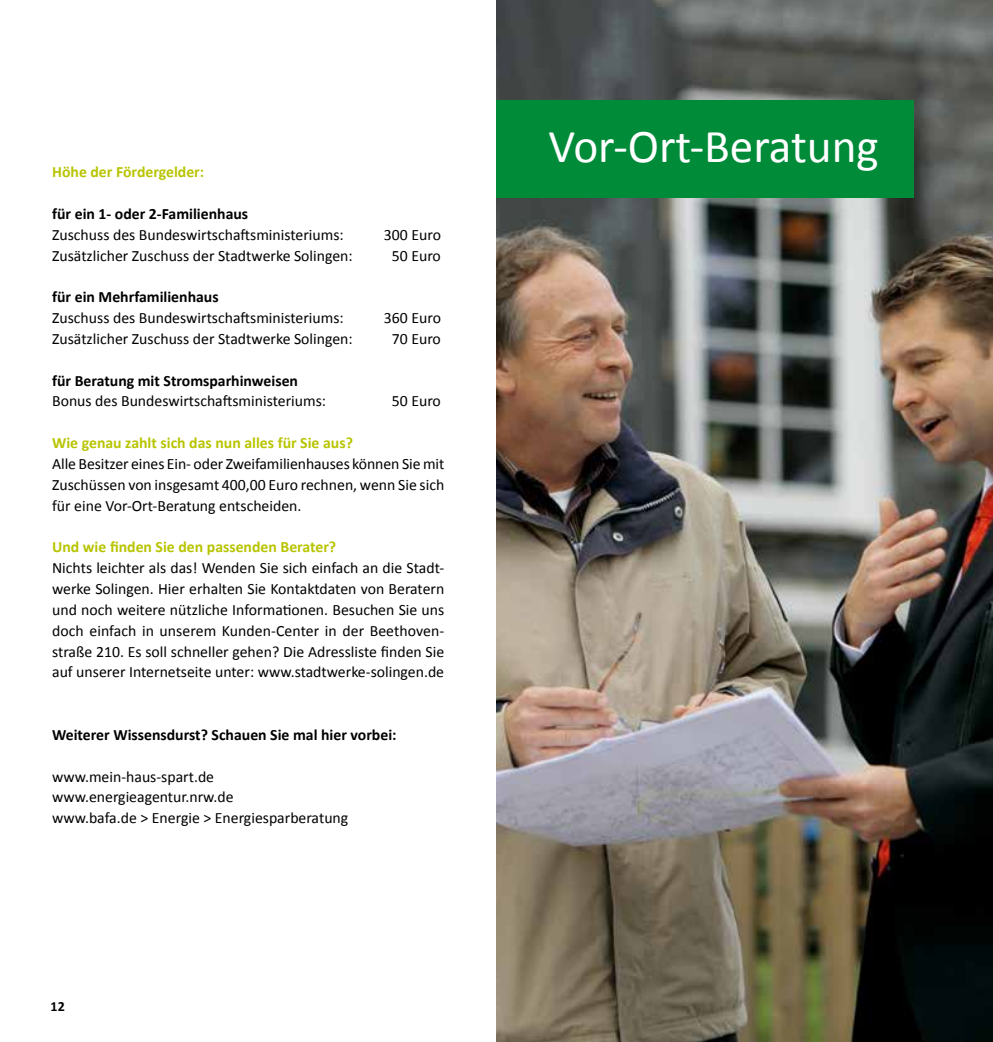
<style>
.page{position:relative;width:993px;height:1042px;background:#fff}
.page>*{position:absolute;margin:0;border:0;box-sizing:border-box;transform-origin:0 0}
.t1{font:47.25px "Calibri";color:#fff}
.t2{font:15.75px/20.8px "Calibri";color:#000;text-align:justify}
.t3{font:700 15.75px "Calibri";color:#000}
.t4{font:700 15.75px "Calibri";color:#b8c400}
.t5{font:700 14px "Calibri";color:#000}
</style>
<div class="page">
<img style="left:496px;top:0;width:496px;height:1042px">
<div style="left:496px;top:100px;width:417px;height:98px;background:#008b39"></div>
<p class="t4" style="left:52px;top:162px;width:154px">Höhe der Fördergelder:</p>
<p class="t3" style="left:52px;top:203px;width:197px">für ein 1- oder 2-Familienhaus</p>
<p class="t2" style="left:52px;top:224px;width:293px">Zuschuss des Bundeswirtschaftsministeriums:</p>
<p class="t2" style="left:384px;top:224px;width:59px">300 Euro</p>
<p class="t2" style="left:52px;top:245px;width:302px">Zusätzlicher Zuschuss der Stadtwerke Solingen:</p>
<p class="t2" style="left:392px;top:245px;width:51px">50 Euro</p>
<p class="t3" style="left:52px;top:287px;width:168px">für ein Mehrfamilienhaus</p>
<p class="t2" style="left:52px;top:307px;width:293px">Zuschuss des Bundeswirtschaftsministeriums:</p>
<p class="t2" style="left:384px;top:307px;width:59px">360 Euro</p>
<p class="t2" style="left:52px;top:328px;width:302px">Zusätzlicher Zuschuss der Stadtwerke Solingen:</p>
<p class="t2" style="left:392px;top:328px;width:51px">70 Euro</p>
<p class="t3" style="left:52px;top:370px;width:247px">für Beratung mit Stromsparhinweisen</p>
<p class="t2" style="left:52px;top:391px;width:275px">Bonus des Bundeswirtschaftsministeriums:</p>
<p class="t2" style="left:392px;top:391px;width:51px">50 Euro</p>
<p class="t4" style="left:52px;top:433px;width:302px">Wie genau zahlt sich das nun alles für Sie aus?</p>
<p class="t2" style="left:52px;top:453px;width:393px">Alle Besitzer eines Ein- oder Zweifamilienhauses können Sie mit Zuschüssen von insgesamt 400,00 Euro rechnen, wenn Sie sich für eine Vor-Ort-Beratung entscheiden.</p>
<p class="t4" style="left:52px;top:537px;width:285px">Und wie finden Sie den passenden Berater?</p>
<p class="t2" style="left:52px;top:557px;width:393px">Nichts leichter als das! Wenden Sie sich einfach an die Stadt&shy;werke Solingen. Hier erhalten Sie Kontaktdaten von Beratern und noch weitere nützliche Informationen. Besuchen Sie uns doch einfach in unserem Kunden-Center in der Beethoven&shy;straße 210. Es soll schneller gehen? Die Adressliste finden Sie auf unserer Internetseite unter: www.stadtwerke-solingen.de</p>
<p class="t3" style="left:52px;top:724px;width:346px">Weiterer Wissensdurst? Schauen Sie mal hier vorbei:</p>
<p class="t2" style="left:52px;top:766px;width:297px;text-align:left">www.mein-haus-spart.de www.energieagentur.nrw.de<br>www.bafa.de &gt; Energie &gt; Energiesparberatung</p>
<p class="t5" style="left:51px;top:997px;width:16px">12</p>
<h1 class="t1" style="left:548px;top:116px;width:331px">Vor-Ort-Beratung</h1>
</div>
